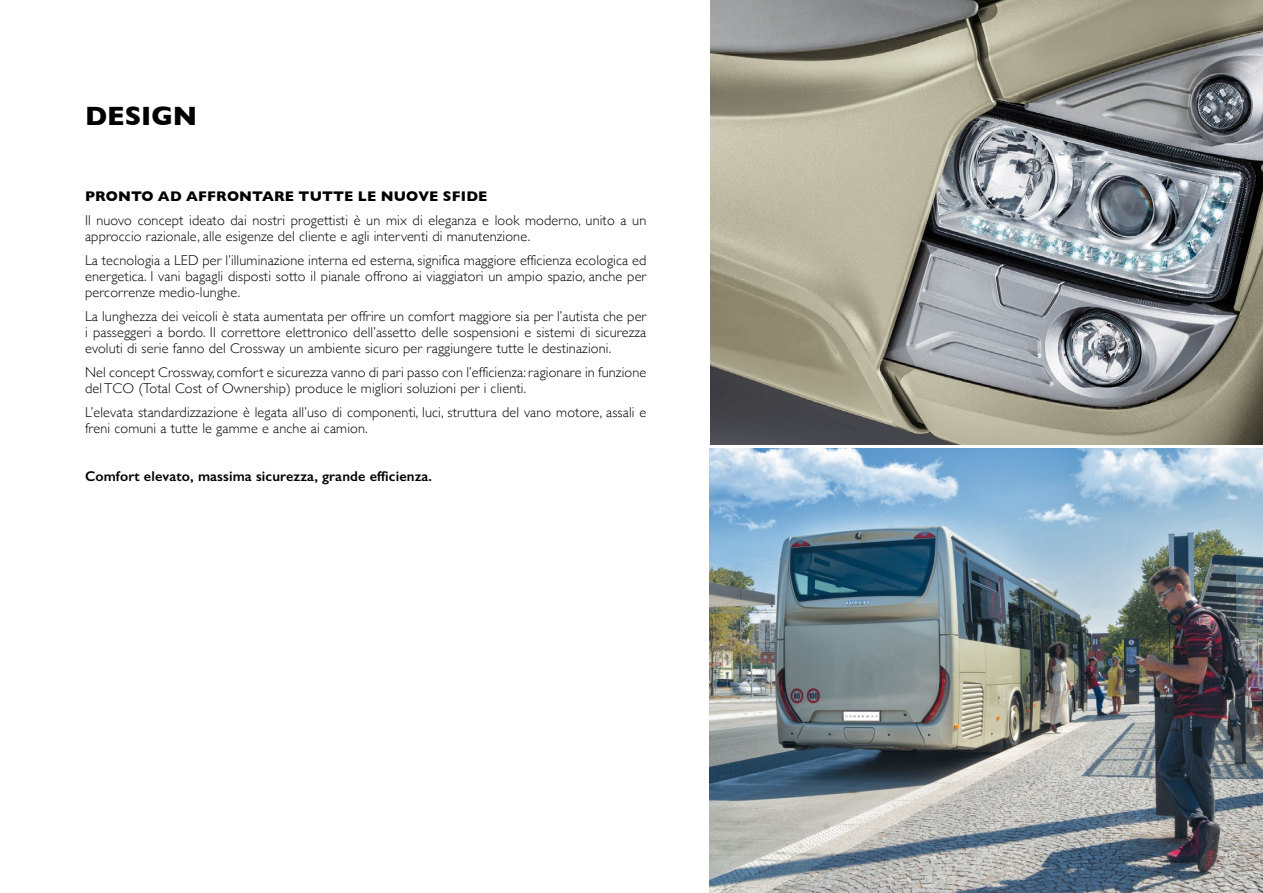
<style>
.page{position:relative;width:1263px;height:893px;background:#fff}
.page>*{position:absolute;margin:0;border:0;box-sizing:border-box;transform-origin:0 0}
.t1{font:700 27px "Gill Sans";color:#000}
.t2{font:300 14.25px/15.8px "Gill Sans";letter-spacing:.01em;color:#000}
.t3{font:600 14.25px "Gill Sans";letter-spacing:.01em;color:#000}
.t4{font:700 14.25px "Gill Sans";letter-spacing:.01em;color:#000}
.t5{font:300 12px "Gill Sans";color:#fff}
</style>
<div class="page">
<img style="left:709px;top:448px;width:554px;height:445px">
<img style="left:710px;top:0;width:553px;height:444px">
<h1 class="t1" style="left:85px;top:94px;width:114px">DESIGN</h1>
<p class="t4" style="left:85px;top:185px;width:404px">PRONTO AD AFFRONTARE TUTTE LE NUOVE SFIDE</p>
<p class="t2" style="left:85px;top:212px;width:563px">Il nuovo concept ideato dai nostri progettisti è un mix di eleganza e look moderno, unito a un approccio razionale, alle esigenze del cliente e agli interventi di manutenzione.</p>
<p class="t2" style="left:85px;top:252px;width:563px;text-align:justify">La tecnologia a LED per l’illuminazione interna ed esterna, significa maggiore efficienza ecologica ed energetica. I vani bagagli disposti sotto il pianale offrono ai viaggiatori un ampio spazio, anche per percorrenze medio-lunghe.</p>
<p class="t2" style="left:85px;top:308px;width:563px;text-align:justify">La lunghezza dei veicoli è stata aumentata per offrire un comfort maggiore sia per l’autista che per i passeggeri a bordo. Il correttore elettronico dell’assetto delle sospensioni e sistemi di sicurezza evoluti di serie fanno del Crossway un ambiente sicuro per raggiungere tutte le destinazioni.</p>
<p class="t2" style="left:85px;top:364px;width:563px">Nel concept Crossway, comfort e sicurezza vanno di pari passo con l’efficienza:ragionare in funzione del TCO (Total Cost of Ownership) produce le migliori soluzioni per i clienti.</p>
<p class="t2" style="left:85px;top:404px;width:563px">L’elevata standardizzazione è legata all’uso di componenti, luci, struttura del vano motore, assali e freni comuni a tutte le gamme e anche ai camion.</p>
<p class="t3" style="left:85px;top:468px;width:349px">Comfort elevato, massima sicurezza, grande efficienza.</p>
<p class="t5" style="left:1225px;top:847px;width:14px">09</p>
</div>
